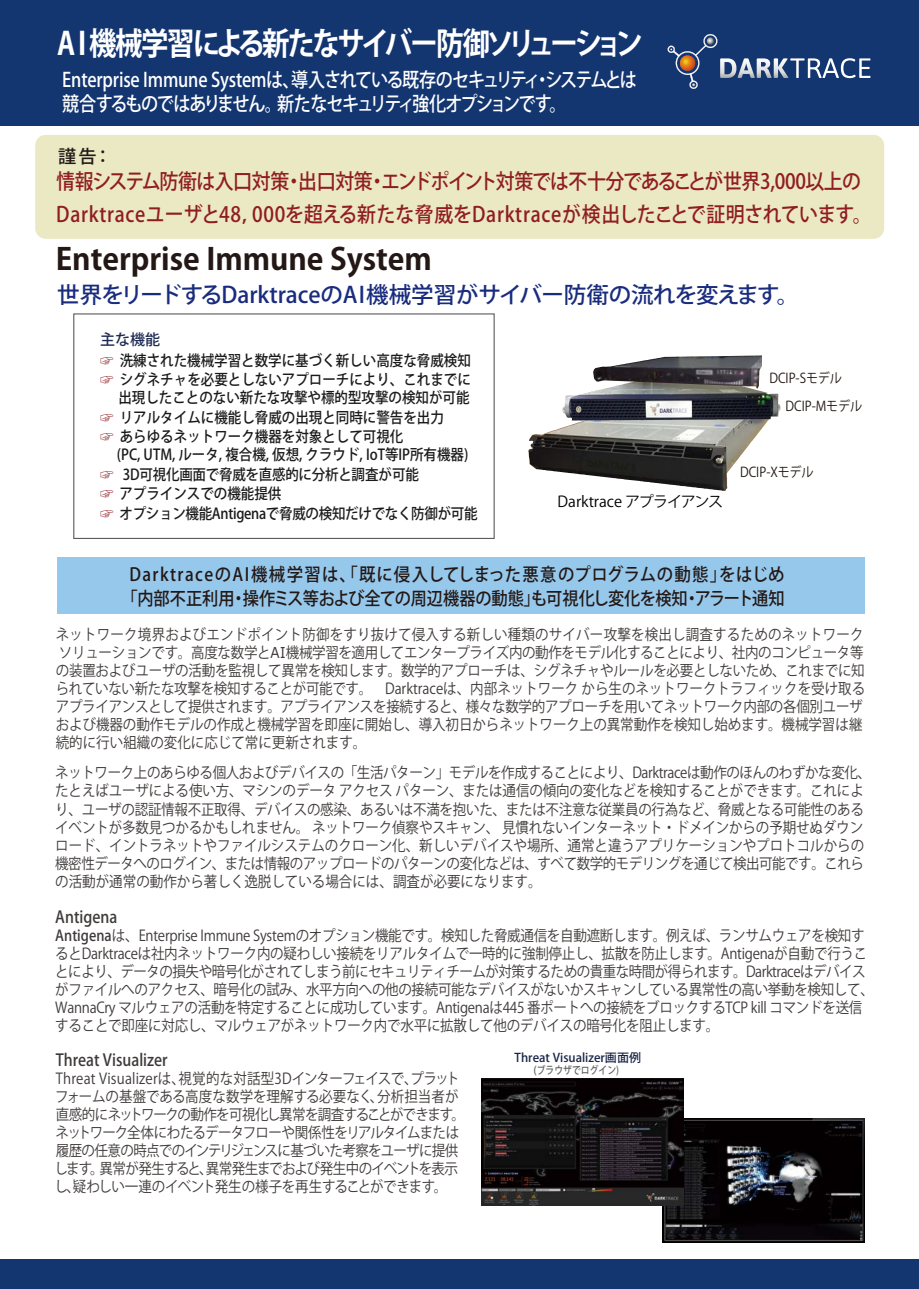
<style>
.page{position:relative;width:919px;height:1289px;background:#fff}
.page>*{position:absolute;margin:0;border:0;box-sizing:border-box;transform-origin:0 0}
.t1{font:700 31.5px "Koz Go Pr 6 N";letter-spacing:-.115em;color:#fff;scale:.87 1}
.t2{font:700 30px "Koz Go Pro";color:#231815}
.t3{font:500 22.5px "Koz Go Pr 6 N";letter-spacing:-.01em;color:#192c7d}
.t4{font:500 21px/33px "Koz Go Pro";letter-spacing:-.015em;color:#901d22;scale:.9 1}
.t5{font:500 19.8px/24px "Koz Go Pr 6 N";letter-spacing:-.07em;color:#fff;scale:.86 1}
.t6{font:500 18px/24px "Koz Go Pro";color:#231815;text-align:center;scale:.91 1}
.t7{font:500 18px "Koz Go Pro";color:#231815}
.t8{font:500 16.5px "Koz Go Pr 6 N";color:#3e3a39;scale:.9 1}
.t9{font:15px/18px "Koz Go Pr 6 N";letter-spacing:-.02em;color:#3e3a39;scale:.9 1}
.t10{font:15px/18px "Koz Go Pr 6 N";letter-spacing:-.045em;color:#3e3a39;scale:.9 1}
.t11{font:500 15px/21px "Koz Go Pro";color:#1a1a1a;scale:.9 1}
.t12{font:500 15px/19.5px "Koz Go Pro";letter-spacing:-.02em;color:#1a1a1a;scale:.9 1}
.t13{font:15px "Koz Go Pr 6 N";color:#040000}
.t14{font:13.5px/27.9px "Koz Go Pr 6 N";letter-spacing:-.005em;color:#231815;scale:.9 1}
.t15{font:500 12px "Koz Go Pro";color:#182446}
.t16{font:500 10.5px "Koz Go Pro";color:#5f5e5e}
.s1{color:#1d2a52}
.s2{font-weight:800;color:#931f23}
.s3{color:#1c1c1c}
.s4{font-family:"Meiryo"}
.s5{font-weight:500}
</style>
<div class="page">
<div style="left:57px;top:557px;width:807px;height:57px;background:#96c8ec"></div>
<div style="left:35px;top:135px;width:849px;height:104px;background:#eae9c4;border-radius:10px"></div>
<div style="left:0;top:0;width:918px;height:126px;background:#133570"></div>
<div style="left:73px;top:313px;width:421px;height:226px;border:1px solid #5d5d5e"></div>
<svg style="left:667px;top:34px;width:203px;height:55px"></svg>
<img style="left:528px;top:420px;width:136px;height:57px">
<img style="left:562px;top:380px;width:218px;height:40px">
<img style="left:613px;top:356px;width:79px;height:10px">
<img style="left:662px;top:1118px;width:202px;height:124px">
<img style="left:481px;top:1078px;width:202px;height:127px">
<div style="left:0;top:1259px;width:918px;height:29px;background:#133570"></div>
<h1 class="t1" style="left:57px;top:25px;width:674px">A I 機械学習による新たなサイバー防御ソリューション</h1>
<h3 class="t5" style="left:62px;top:68px;width:669px">Enterprise Immune Systemは、導入されている既存のセキュリティ・システムとは競合するものではありません。新たなセキュリティ強化オプションです。</h3>
<p class="t7" style="left:58px;top:145px;width:55px">謹告：</p>
<h3 class="t4" style="left:56px;top:166px;width:907px">情報システム防衛は入口対策・出口対策・エンドポイント対策では不十分であることが世界3,000以上の<br>Darktraceユーザと48，000を超える新たな脅威をDarktraceが検出したことで証明されています。</h3>
<h2 class="t2" style="left:56px;top:240px;width:377px">Enterprise Immune System</h2>
<h3 class="t3" style="left:57px;top:282px;width:743px">世界をリードするDarktraceのAI機械学習がサイバー防衛の流れを変えます。</h3>
<p class="t11" style="left:100px;top:329px;width:413px"><span class="s1">主な機能<br></span><span class="s2">☞</span> 洗練された機械学習と数学に基づく新しい高度な脅威検知</p>
<p class="t11" style="left:100px;top:371px;width:413px;line-height:18px;text-align:right"><span class="s2">☞</span> シグネチャを必要としないアプローチにより、これまでに出現したことのない新たな攻撃や標的型攻撃の検知が可能</p>
<p class="t11" style="left:100px;top:408px;width:383px;line-height:19.5px"><span class="s2">☞</span> リアルタイムに機能し脅威の出現と同時に警告を出力<span class="s2">☞</span> あらゆるネットワーク機器を対象として可視化</p>
<p class="t12" style="left:100px;top:446px;width:421px">　 (PC, UTM, ルータ, 複合機, 仮想, クラウド, IoT等IP所有機器) <span class="s2">☞</span> <span class="s3">3D可視化画面で脅威を直感的に分析と調査が可能<br></span><span class="s2">☞</span> アプラインスでの機能提供<br><span class="s2">☞</span> オプション機能Antigenaで脅威の検知だけでなく防御が可能</p>
<p class="t14" style="left:785px;top:364px;width:87px;text-indent:-16px">DCIP-Sモデル<br>DCIP-Mモデル</p>
<p class="t13" style="left:557px;top:492px;width:167px">Darktrace アプライアンス</p>
<p class="t14" style="left:740px;top:458px;width:83px">DCIP-Xモデル</p>
<p class="t6" style="left:121px;top:563px;width:730px">DarktraceのAI機械学習は、「既に侵入してしまった悪意のプログラムの動態」をはじめ「内部不正利用・操作ミス等および全ての周辺機器の動態」も可視化し変化を検知・アラート通知</p>
<p class="t9" style="left:56px;top:625px;width:900px">ネットワーク境界およびエンドポイント防御をすり抜けて侵入する新しい種類のサイバー攻撃を検出し調査するためのネットワークソリューションです。高度な数学と<span class="s4">AI</span>機械学習を適用してエンタープライズ内の動作をモデル化することにより、社内のコンピュータ等の装置およびユーザの活動を監視して異常を検知します。数学的アプローチは、シグネチャやルールを必要としないため、これまでに知られていない新たな攻撃を検知することが可能です。　Darktraceは、内部ネットワーク から生のネットワークトラフィックを受け取るアプライアンスとして提供されます。アプライアンスを接続すると、様々な数学的アプローチを用いてネットワーク内部の各個別ユーザおよび機器の動作モデルの作成と機械学習を即座に開始し、導入初日からネットワーク上の異常動作を検知し始めます。機械学習は継続的に行い組織の変化に応じて常に更新されます。</p>
<p class="t9" style="left:55px;top:764px;width:907px">ネットワーク上のあらゆる個人およびデバイスの「生活パターン」モデルを作成することにより、Darktraceは動作のほんのわずかな変化、たとえばユーザによる使い方、マシンのデータ アクセス パターン、または通信の傾向の変化などを検知することができます。これにより、ユーザの認証情報不正取得、デバイスの感染、あるいは不満を抱いた、または不注意な従業員の行為など、脅威となる可能性のあるイベントが多数見つかるかもしれません。 ネットワーク偵察やスキャン、 見慣れないインターネット・ドメインからの予期せぬダウンロード、イントラネットやファイルシステムのクローン化、新しいデバイスや場所、通常と違うアプリケーションやプロトコルからの機密性データへのログイン、または情報のアップロードのパターンの変化などは、すべて数学的モデリングを通じて検出可能です。これらの活動が通常の動作から著しく逸脱している場合には、調査が必要になります。</p>
<p class="t8" style="left:55px;top:907px;width:70px">Antigena</p>
<p class="t9" style="left:55px;top:926px;width:910px"><span class="s5">Antigena</span>は、Enterprise Immune Systemのオプション機能です。検知した脅威通信を自動遮断します。例えば、ランサムウェアを検知するとDarktraceは社内ネットワーク内の疑わしい接続をリアルタイムで一時的に強制停止し、拡散を防止します。Antigenaが自動で行うことにより、データの損失や暗号化がされてしまう前にセキュリティチームが対策するための貴重な時間が得られます。Darktraceはデバイスがファイルへのアクセス、暗号化の試み、水平方向への他の接続可能なデバイスがないかスキャンしている異常性の高い挙動を検知して、WannaCry マルウェアの活動を特定することに成功しています。Antigenaは445 番ポートへの接続をブロックするTCP kill コマンドを送信することで即座に対応し、マルウェアがネットワーク内で水平に拡散して他のデバイスの暗号化を阻止します。</p>
<p class="t8" style="left:56px;top:1050px;width:126px">Threat Visualizer</p>
<p class="t10" style="left:54px;top:1069px;width:457px">Threat Visualizerは、視覚的な対話型3Dインターフェイスで、プラットフォームの基盤である高度な数学を理解する必要なく、分析担当者が直感的にネットワークの動作を可視化し異常を調査することができます。ネットワーク全体にわたるデータフローや関係性をリアルタイムまたは履歴の任意の時点でのインテリジェンスに基づいた考察をユーザに提供します。異常が発生すると、異常発生までおよび発生中のイベントを表示し、疑わしい一連のイベント発生の様子を再生することができます。</p>
<p class="t15" style="left:514px;top:1049px;width:128px">Threat Visualizer画面例</p>
<p class="t16" style="left:533px;top:1063px;width:87px">(ブラウザでログイン)</p>
</div>
